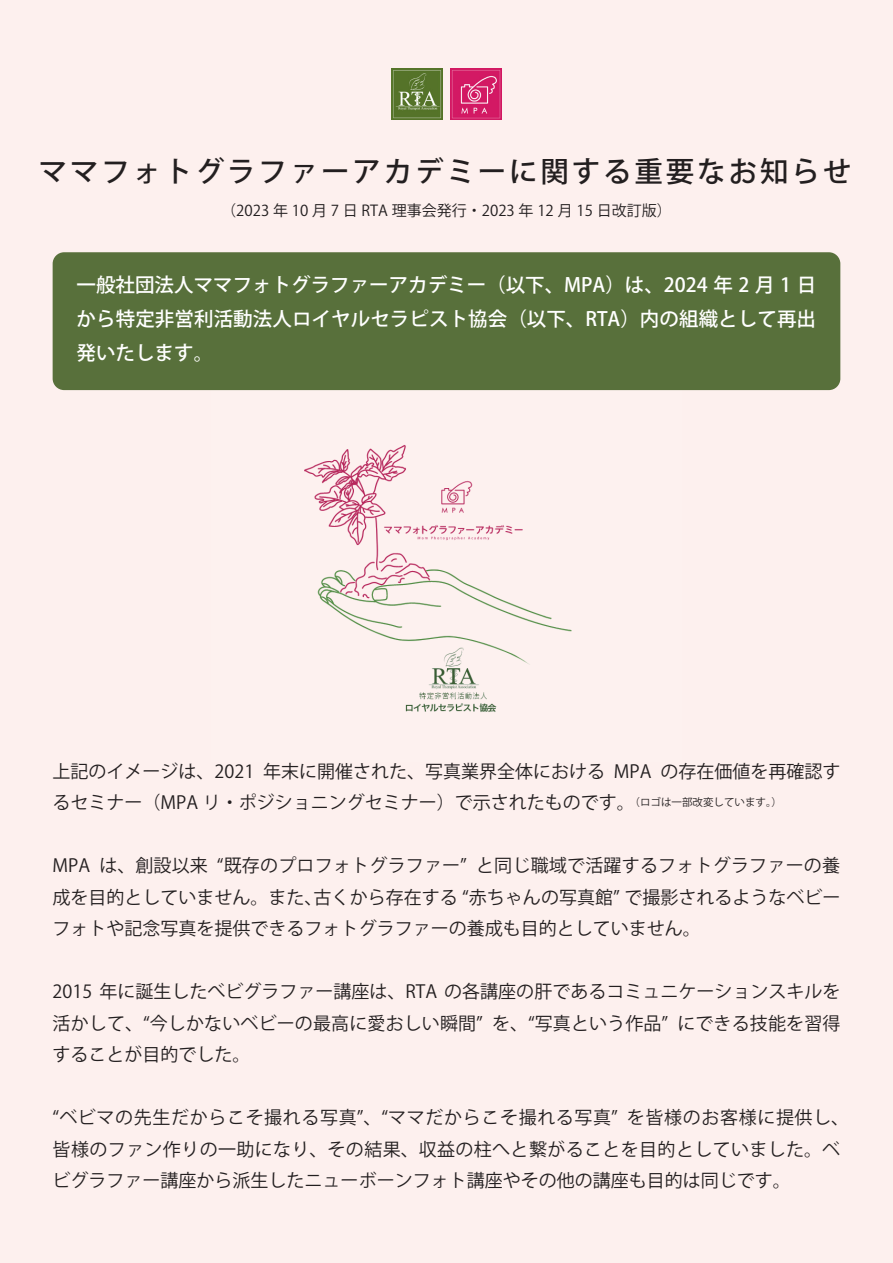
<style>
.page{position:relative;width:893px;height:1263px;background:#fdf0ee}
.page>*{position:absolute;margin:0;border:0;box-sizing:border-box;transform-origin:0 0}
.t1{font:500 28.5px "Koz Go Pro";letter-spacing:.1em;color:#231f20}
.t2{font:500 19.5px/34.2px "Koz Go Pro";letter-spacing:.005em;color:#fff;text-align:justify}
.t3{font:18px/31.5px "Koz Go Pro";color:#231f20;text-align:justify}
.t4{font:18px/31.5px "Koz Go Pro";letter-spacing:.02em;color:#231f20}
.t5{font:15px "Koz Go Pro";color:#231f20}
</style>
<div class="page">
<img style="left:211px;top:390px;width:471px;height:322px">
<div style="left:428px;top:516px;width:62px;height:8px;background:#fdf1ef"></div>
<img style="left:451px;top:68px;width:51px;height:51px">
<img style="left:391px;top:68px;width:51px;height:51px">
<div style="left:53px;top:252px;width:787px;height:138px;background:#58703b;border-radius:11px"></div>
<h1 class="t1" style="left:39px;top:153px;width:814px">ママフォトグラファーアカデミーに関する重要なお知らせ</h1>
<p class="t5" style="left:221px;top:201px;width:452px">（2023 年 10 月 7 日 RTA 理事会発行・2023 年 12 月 15 日改訂版）</p>
<p class="t2" style="left:77px;top:269px;width:741px">一般社団法人ママフォトグラファーアカデミー（以下、MPA）は、2024 年 2 月 1 日から特定非営利活動法人ロイヤルセラピスト協会（以下、RTA）内の組織として再出発いたします。</p>
<p class="t3" style="left:53px;top:756px;width:789px">上記のイメージは、2021 年末に開催された、写真業界全体における MPA の存在価値を再確認するセミナー（MPA リ・ポジショニングセミナー）で示されたものです。<sup>（ロゴは一部改変しています。）</sup></p>
<p class="t3" style="left:53px;top:850px;width:789px">MPA は、創設以来 “既存のプロフォトグラファー” と同じ職域で活躍するフォトグラファーの養成を目的としていません。また、古くから存在する “赤ちゃんの写真館” で撮影されるようなベビーフォトや記念写真を提供できるフォトグラファーの養成も目的としていません。</p>
<p class="t3" style="left:53px;top:976px;width:789px">2015 年に誕生したべビグラファー講座は、RTA の各講座の肝であるコミュニケーションスキルを活かして、“今しかないベビーの最高に愛おしい瞬間” を、“写真という作品” にできる技能を習得することが目的でした。</p>
<p class="t4" style="left:53px;top:1102px;width:798px">“ベビマの先生だからこそ撮れる写真”、“ママだからこそ撮れる写真” を皆様のお客様に提供し、皆様のファン作りの一助になり、その結果、収益の柱へと繋がることを目的としていました。ベビグラファー講座から派生したニューボーンフォト講座やその他の講座も目的は同じです。</p>
</div>
